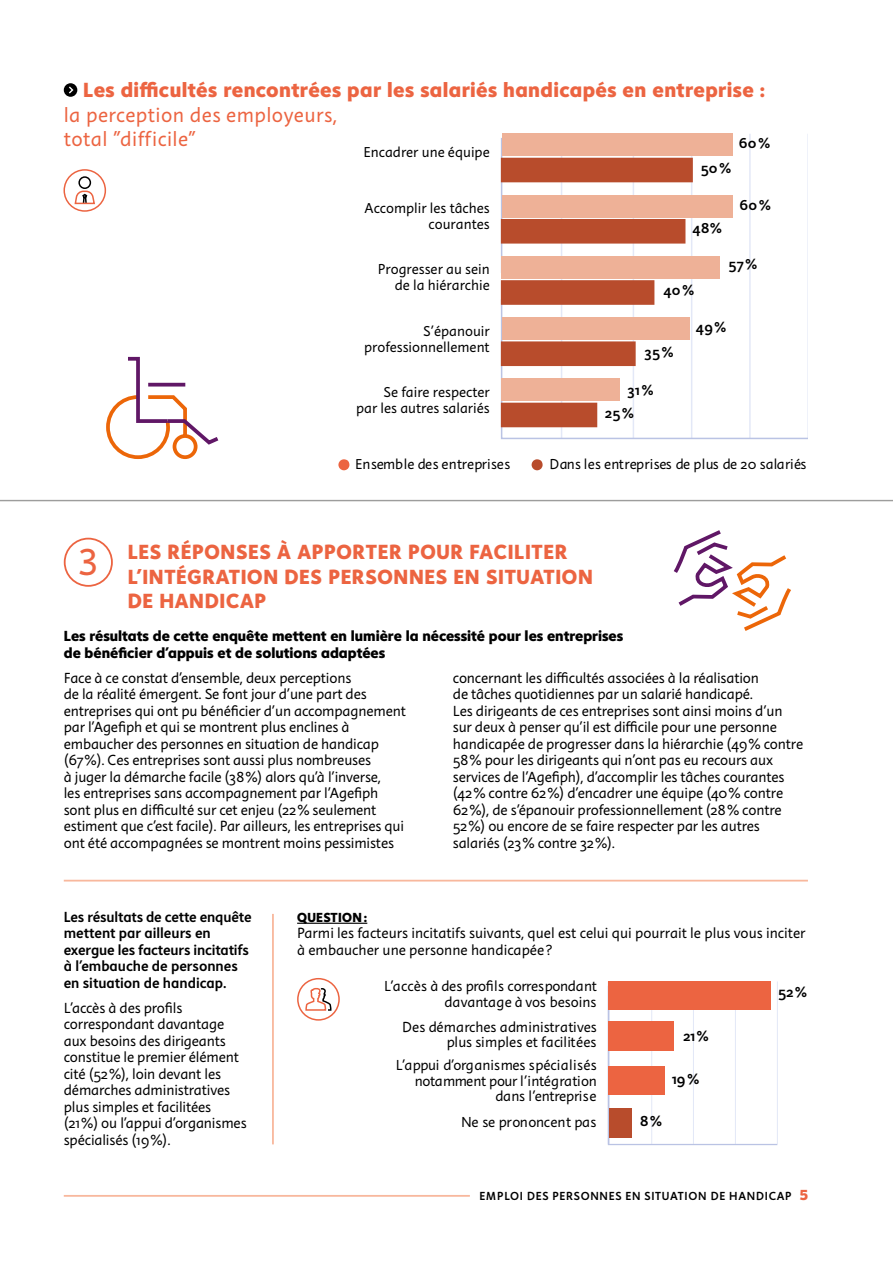
<style>
.page{position:relative;width:893px;height:1263px;background:#fff}
.page>*{position:absolute;margin:0;border:0;box-sizing:border-box;transform-origin:0 0}
.t1{font:38.4px "Instant 3";color:#ec6441}
.t2{font:800 21px/24.8px "Instant 5";letter-spacing:.03em;color:#ec6441}
.t3{font:21px/24.8px "Instant 3";letter-spacing:.02em;color:#ec6441}
.t4{font:15px/16.5px "Instant 3";letter-spacing:-.01em;color:#000}
.t5{font:15px/16.5px "Instant 4 Slow";color:#000}
.t6{font:800 15px/16.5px "Instant 5";color:#000}
.t7{font:14.85px/15.6px "Instant 3";color:#000;text-align:right}
.t8{font:14.85px/15.6px "Instant 3";letter-spacing:-.02em;color:#000;text-align:right}
.t9{font:14.85px "Instant 4 Slow";color:#000}
.t10{font:14.7px/16.2px "Instant 3";color:#000;text-align:right}
.t11{font:14.7px "Instant 4 Slow";letter-spacing:.025em;color:#000}
.t12{font:800 13.5px "Instant 5";letter-spacing:.02em;color:#000}
.t13{font:12px "Instant 4 Slow";letter-spacing:.06em;color:#000}
.s1{font-family:"Instant 5";font-weight:800;font-size:15px;color:#ec6441}
</style>
<div class="page">
<hr style="left:64px;top:1195px;width:406px;height:2px;background:#f8b89d">
<div style="left:64px;top:83px;width:13px;height:14px;background:#000;border-radius:50%"></div>
<svg style="left:69px;top:86px;width:5px;height:8px"></svg>
<hr style="left:633px;top:143px;width:1px;height:295px;background:#e3e8f7">
<hr style="left:561px;top:143px;width:1px;height:295px;background:#e3e8f7">
<hr style="left:691px;top:133px;width:1px;height:305px;background:#e3e8f7">
<hr style="left:749px;top:134px;width:2px;height:304px;background:#e3e8f7">
<hr style="left:807px;top:134px;width:1px;height:304px;background:#e3e8f7">
<hr style="left:501px;top:138px;width:1px;height:135px;background:#bac3e4">
<svg style="left:500px;top:297px;width:308px;height:143px"></svg>
<div style="left:502px;top:134px;width:230px;height:22px;background:#eeb197"></div>
<div style="left:502px;top:195px;width:230px;height:22px;background:#eeb197"></div>
<div style="left:502px;top:256px;width:218px;height:22px;background:#eeb197"></div>
<svg style="left:501px;top:158px;width:192px;height:269px"></svg>
<svg style="left:338px;top:459px;width:12px;height:11px"></svg>
<svg style="left:532px;top:459px;width:11px;height:11px"></svg>
<div style="left:78px;top:176px;width:13px;height:13px;border:2px solid #000;border-radius:50%"></div>
<svg style="left:74px;top:190px;width:21px;height:15px"></svg>
<div style="left:63px;top:169px;width:43px;height:43px;border:2px solid #ec6441;border-radius:50%"></div>
<svg style="left:106px;top:356px;width:113px;height:104px"></svg>
<div style="left:64px;top:538px;width:49px;height:49px;border:2px solid #ec6441;border-radius:50%"></div>
<svg style="left:673px;top:530px;width:118px;height:101px"></svg>
<hr style="left:64px;top:880px;width:744px;height:1px;background:#f8b89d">
<hr style="left:0;top:500px;width:893px;height:1px;background:#9d9d9c">
<hr style="left:297px;top:923px;width:70px;height:1px;background:#000">
<svg style="left:607px;top:981px;width:171px;height:165px"></svg>
<div style="left:608px;top:982px;width:163px;height:28px;background:#ec6441"></div>
<div style="left:608px;top:1021px;width:66px;height:30px;background:#ec6441"></div>
<div style="left:608px;top:1067px;width:57px;height:28px;background:#ec6441"></div>
<div style="left:608px;top:1108px;width:23px;height:30px;background:#b84c2c"></div>
<div style="left:297px;top:978px;width:43px;height:43px;border:2px solid #ec6441;border-radius:50%"></div>
<svg style="left:305px;top:987px;width:27px;height:24px"></svg>
<hr style="left:272px;top:914px;width:2px;height:230px;background:#f8b89d">
<h2 class="t2" style="left:83px;top:77px;width:683px">Les difficultés rencontrées par les salariés handicapés en entreprise :</h2>
<h2 class="t3" style="left:64px;top:102px;width:275px">la perception des employeurs, total "difficile"</h2>
<p class="t10" style="left:363px;top:144px;width:128px">Encadrer une équipe</p>
<p class="t11" style="left:739px;top:134px;width:33px">60 %</p>
<p class="t10" style="left:365px;top:200px;width:127px">Accomplir les tâches courantes</p>
<p class="t10" style="left:378px;top:261px;width:113px">Progresser au sein de la hiérarchie</p>
<p class="t10" style="left:364px;top:323px;width:127px">S’épanouir professionnellement</p>
<p class="t10" style="left:356px;top:384px;width:135px">Se faire respecter<br>par les autres salariés</p>
<p class="t11" style="left:701px;top:158px;width:32px">50 %</p>
<p class="t11" style="left:692px;top:218px;width:31px">48%</p>
<p class="t11" style="left:739px;top:195px;width:33px">60 %</p>
<p class="t11" style="left:663px;top:280px;width:32px">40 %</p>
<p class="t11" style="left:729px;top:255px;width:30px">57 %</p>
<p class="t11" style="left:644px;top:342px;width:30px">35 %</p>
<p class="t11" style="left:627px;top:380px;width:27px">31 %</p>
<p class="t11" style="left:605px;top:403px;width:31px">25 %</p>
<p class="t11" style="left:696px;top:317px;width:32px">49 %</p>
<h1 class="t1" style="left:77px;top:538px;width:25px">3</h1>
<p class="t10" style="left:355px;top:456px;width:157px">Ensemble des entreprises</p>
<p class="t10" style="left:549px;top:456px;width:258px">Dans les entreprises de plus de 20 salariés</p>
<h2 class="t2" style="left:128px;top:539px;width:467px">LES RÉPONSES À APPORTER POUR FACILITER<br>L’INTÉGRATION DES PERSONNES EN SITUATION<br>DE HANDICAP</h2>
<p class="t6" style="left:64px;top:628px;width:561px">Les résultats de cette enquête mettent en lumière la nécessité pour les entreprises de bénéficier d’appuis et de solutions adaptées</p>
<p class="t4" style="left:64px;top:669px;width:344px">Face à ce constat d’ensemble, deux perceptions<br>de la réalité émergent. Se font jour d’une part des entreprises qui ont pu bénéficier d’un accompagnement par l’Agefiph et qui se montrent plus enclines à embaucher des personnes en situation de handicap<br>(67 %). Ces entreprises sont aussi plus nombreuses<br>à juger la démarche facile (38 %) alors qu’à l’inverse,<br>les entreprises sans accompagnement par l’Agefiph sont plus en difficulté sur cet enjeu (22 % seulement estiment que c’est facile). Par ailleurs, les entreprises qui ont été accompagnées se montrent moins pessimistes</p>
<p class="t4" style="left:453px;top:669px;width:352px">concernant les difficultés associées à la réalisation<br>de tâches quotidiennes par un salarié handicapé.<br>Les dirigeants de ces entreprises sont ainsi moins d’un sur deux à penser qu’il est difficile pour une personne handicapée de progresser dans la hiérarchie (49 % contre 58 % pour les dirigeants qui n’ont pas eu recours aux services de l’Agefiph), d’accomplir les tâches courantes (42 % contre 62 %) d’encadrer une équipe (40 % contre<br>62 %), de s’épanouir professionnellement (28 % contre<br>52 %) ou encore de se faire respecter par les autres salariés (23 % contre 32 %).</p>
<p class="t5" style="left:64px;top:908px;width:189px">Les résultats de cette enquête mettent par ailleurs en exergue les facteurs incitatifs à l’embauche de personnes en situation de handicap.</p>
<p class="t4" style="left:64px;top:999px;width:184px">L’accès à des profils correspondant davantage aux besoins des dirigeants constitue le premier élément cité (52 %), loin devant les démarches administratives plus simples et facilitées<br>(21 %) ou l’appui d’organismes spécialisés (19 %).</p>
<p class="t12" style="left:297px;top:908px;width:72px">QUESTION :</p>
<p class="t4" style="left:297px;top:925px;width:510px">Parmi les facteurs incitatifs suivants, quel est celui qui pourrait le plus vous inciter à embaucher une personne handicapée ?</p>
<p class="t7" style="left:384px;top:978px;width:214px">L’accès à des profils correspondant davantage à vos besoins</p>
<p class="t7" style="left:402px;top:1019px;width:196px">Des démarches administratives plus simples et facilitées</p>
<p class="t8" style="left:396px;top:1057px;width:203px">L’appui d’organismes spécialisés notamment pour l’intégration dans l’entreprise</p>
<p class="t7" style="left:461px;top:1114px;width:137px">Ne se prononcent pas</p>
<p class="t9" style="left:778px;top:982px;width:30px">52 %</p>
<p class="t9" style="left:683px;top:1026px;width:27px">21 %</p>
<p class="t9" style="left:672px;top:1069px;width:28px">19 %</p>
<p class="t9" style="left:640px;top:1111px;width:24px">8 %</p>
<p class="t13" style="left:479px;top:1188px;width:330px">EMPLOI DES PERSONNES EN SITUATION DE HANDICAP <span class="s1">5</span></p>
</div>
